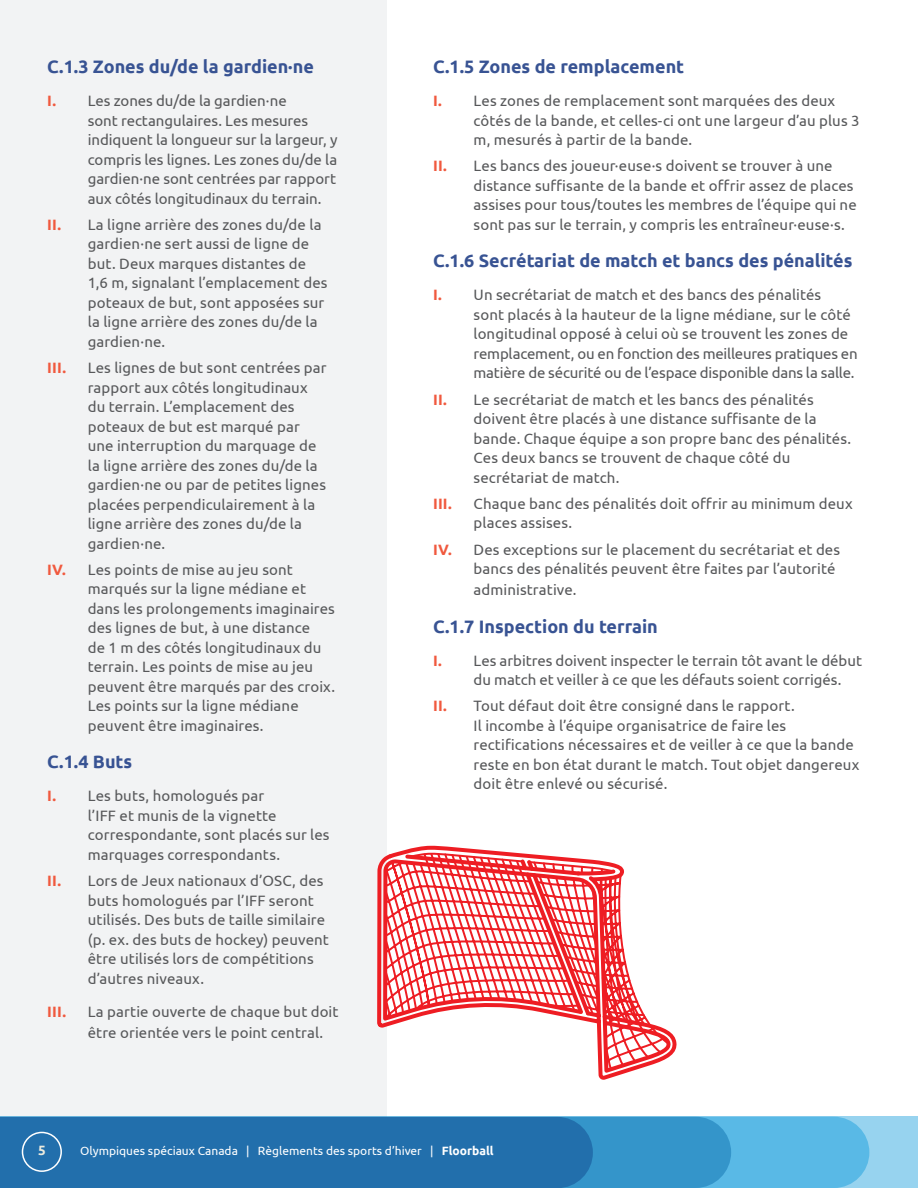
<style>
.page{position:relative;width:918px;height:1188px;background:#fff}
.page>*{position:absolute;margin:0;border:0;box-sizing:border-box;transform-origin:0 0}
.t1{font:700 18px "Ubuntu";color:#385393}
.t2{font:15px/19.5px "Ubuntu";letter-spacing:.005em;color:#57585a}
.t3{font:700 15px "Ubuntu";letter-spacing:.015em;color:#f0593e}
.t4{font:700 13.5px "Ubuntu";color:#ecebde}
.t5{font:12px "Ubuntu";color:#fff}
.s1{font-weight:700;color:#f0593e}
.s2{font-weight:700}
</style>
<div class="page">
<div style="left:0;top:0;width:387px;height:1117px;background:#f2f3f4"></div>
<svg style="left:375px;top:845px;width:302px;height:272px"></svg>
<svg style="left:383px;top:851px;width:288px;height:221px"></svg>
<div style="left:0;top:1117px;width:918px;height:71px;background:#97d3ef"></div>
<div style="left:731px;top:1117px;width:138px;height:71px;background:#59b9e6"></div>
<div style="left:593px;top:1117px;width:138px;height:71px;background:#3495ca"></div>
<div style="left:0;top:1117px;width:593px;height:71px;background:#226fac"></div>
<div style="left:22px;top:1132px;width:40px;height:40px;border:2px solid #fff;border-radius:50%"></div>
<h3 class="t1" style="left:47px;top:56px;width:268px">C.1.3 Zones du/de la gardien·ne</h3>
<p class="t2" style="left:88px;top:91px;width:251px;text-indent:-40px"><span class="s1">I.</span> Les zones du/de la gardien·ne<br>sont rectangulaires. Les mesures indiquent la longueur sur la largeur, y compris les lignes. Les zones du/de la gardien·ne sont centrées par rapport aux côtés longitudinaux du terrain.</p>
<p class="t2" style="left:88px;top:214px;width:241px;text-indent:-40px"><span class="s1">II.</span> La ligne arrière des zones du/de la gardien·ne sert aussi de ligne de but. Deux marques distantes de<br>1,6 m, signalant l’emplacement des poteaux de but, sont apposées sur la ligne arrière des zones du/de la gardien·ne.</p>
<p class="t3" style="left:47px;top:359px;width:20px">III.</p>
<p class="t2" style="left:88px;top:358px;width:240px">Les lignes de but sont centrées par rapport aux côtés longitudinaux du terrain. L’emplacement des poteaux de but est marqué par une interruption du marquage de la ligne arrière des zones du/de la gardien·ne ou par de petites lignes placées perpendiculairement à la ligne arrière des zones du/de la gardien·ne.</p>
<p class="t2" style="left:88px;top:559px;width:249px;text-indent:-40px"><span class="s1">IV.</span> Les points de mise au jeu sont marqués sur la ligne médiane et dans les prolongements imaginaires des lignes de but, à une distance<br>de 1 m des côtés longitudinaux du terrain. Les points de mise au jeu peuvent être marqués par des croix.<br>Les points sur la ligne médiane peuvent être imaginaires.</p>
<h3 class="t1" style="left:47px;top:751px;width:87px">C.1.4 Buts</h3>
<p class="t2" style="left:88px;top:786px;width:243px;text-indent:-40px"><span class="s1">I.</span> Les buts, homologués par<br>l’IFF et munis de la vignette correspondante, sont placés sur les marquages correspondants.</p>
<p class="t2" style="left:88px;top:871px;width:243px;text-indent:-40px"><span class="s1">II.</span> Lors de Jeux nationaux d’OSC, des buts homologués par l’IFF seront utilisés. Des buts de taille similaire (p. ex. des buts de hockey) peuvent être utilisés lors de compétitions d’autres niveaux.</p>
<p class="t3" style="left:47px;top:1002px;width:20px">III.</p>
<p class="t2" style="left:88px;top:1000px;width:252px;line-height:21px">La partie ouverte de chaque but doit être orientée vers le point central.</p>
<h3 class="t1" style="left:433px;top:56px;width:253px">C.1.5 Zones de remplacement</h3>
<p class="t2" style="left:474px;top:91px;width:388px;text-indent:-40px"><span class="s1">I.</span> Les zones de remplacement sont marquées des deux côtés de la bande, et celles-ci ont une largeur d’au plus 3 m, mesurés à partir de la bande.</p>
<p class="t2" style="left:474px;top:156px;width:385px;text-indent:-40px"><span class="s1">II.</span> Les bancs des joueur·euse·s doivent se trouver à une distance suffisante de la bande et offrir assez de places assises pour tous/toutes les membres de l’équipe qui ne sont pas sur le terrain, y compris les entraîneur·euse·s.</p>
<h3 class="t1" style="left:433px;top:250px;width:421px">C.1.6 Secrétariat de match et bancs des pénalités</h3>
<p class="t2" style="left:474px;top:285px;width:386px;text-indent:-40px"><span class="s1">I.</span> Un secrétariat de match et des bancs des pénalités<br>sont placés à la hauteur de la ligne médiane, sur le côté longitudinal opposé à celui où se trouvent les zones de remplacement, ou en fonction des meilleures pratiques en matière de sécurité ou de l’espace disponible dans la salle.</p>
<p class="t2" style="left:474px;top:389px;width:379px;text-indent:-40px"><span class="s1">II.</span> Le secrétariat de match et les bancs des pénalités doivent être placés à une distance suffisante de la bande. Chaque équipe a son propre banc des pénalités.<br>Ces deux bancs se trouvent de chaque côté du secrétariat de match.</p>
<p class="t3" style="left:433px;top:495px;width:20px">III.</p>
<p class="t2" style="left:474px;top:493px;width:381px">Chaque banc des pénalités doit offrir au minimum deux places assises.</p>
<p class="t2" style="left:474px;top:539px;width:368px;text-indent:-40px"><span class="s1">IV.</span> Des exceptions sur le placement du secrétariat et des bancs des pénalités peuvent être faites par l’autorité</p>
<p class="t2" style="left:474px;top:580px;width:105px">administrative.</p>
<h3 class="t1" style="left:433px;top:615px;width:226px">C.1.7 Inspection du terrain</h3>
<p class="t2" style="left:474px;top:650px;width:390px;text-indent:-40px"><span class="s1">I.</span> Les arbitres doivent inspecter le terrain tôt avant le début du match et veiller à ce que les défauts soient corrigés.</p>
<p class="t2" style="left:474px;top:696px;width:387px;text-indent:-40px"><span class="s1">II.</span> Tout défaut doit être consigné dans le rapport.<br>Il incombe à l’équipe organisatrice de faire les rectifications nécessaires et de veiller à ce que la bande reste en bon état durant le match. Tout objet dangereux doit être enlevé ou sécurisé.</p>
<p class="t4" style="left:38px;top:1142px;width:9px">5</p>
<p class="t5" style="left:80px;top:1144px;width:415px">Olympiques spéciaux Canada | Règlements des sports d’hiver | <span class="s2">Floorball</span></p>
</div>
